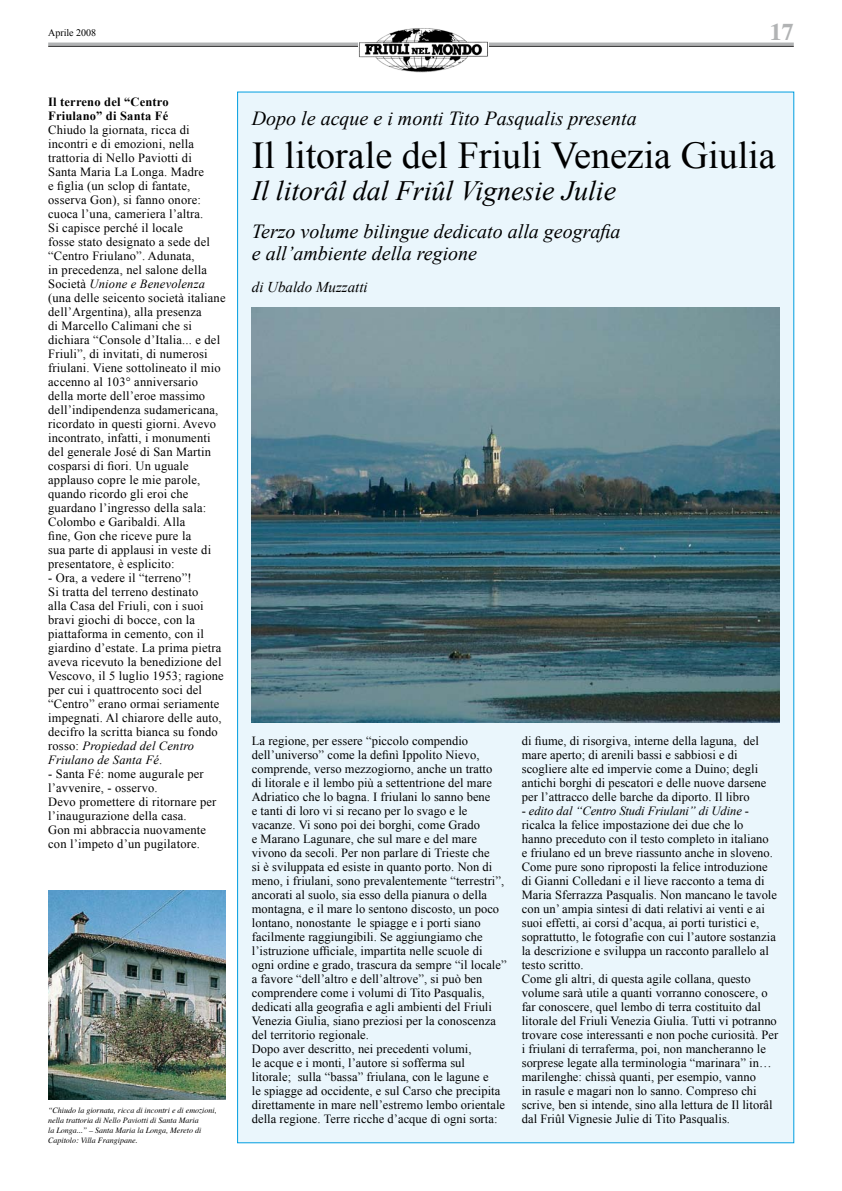
<style>
.page{position:relative;width:842px;height:1191px;background:#fff}
.page>*{position:absolute;margin:0;border:0;box-sizing:border-box;transform-origin:0 0}
.t1{font:38px "Times New Roman";color:#000}
.t2{font:italic 28px "Times New Roman";color:#000}
.t3{font:700 24px "Times";color:#b1b3b4}
.t4{font:italic 20px/22px "Times New Roman";color:#000}
.t5{font:italic 15px "Times New Roman";color:#000}
.t6{font:12.5px/14px "Times New Roman";letter-spacing:.005em;color:#000}
.t7{font:700 12.5px/14px "Times New Roman";letter-spacing:.015em;color:#000}
.t8{font:10px "Times New Roman";color:#000}
.t9{font:italic 8px/10px "Times";color:#000}
.s1{font-style:italic}
</style>
<div class="page">
<hr style="left:48px;top:43px;width:746px;height:2px;background:#b1b3b4">
<hr style="left:48px;top:46px;width:746px;height:1px;background:#000">
<img style="left:358px;top:28px;width:131px;height:45px">
<div style="left:237px;top:91px;width:557px;height:1052px;background:#eaf6fc;border:1px solid #009ee0"></div>
<img style="left:48px;top:890px;width:178px;height:210px">
<img style="left:252px;top:308px;width:528px;height:414px">
<p class="t8" style="left:48px;top:27px;width:50px">Aprile 2008</p>
<h3 class="t3" style="left:770px;top:9px;width:25px">17</h3>
<p class="t7" style="left:48px;top:95px;width:122px">Il terreno del “Centro<br>Friulano” di Santa Fé</p>
<p class="t6" style="left:48px;top:123px;width:179px">Chiudo la giornata, ricca di incontri e di emozioni, nella trattoria di Nello Paviotti di<br>Santa Maria La Longa. Madre<br>e figlia (un sclop di fantate, osserva Gon), si fanno onore: cuoca l’una, cameriera l’altra.<br>Si capisce perché il locale<br>fosse stato designato a sede del “Centro Friulano”. Adunata,<br>in precedenza, nel salone della<br>Società <span class="s1">Unione e Benevolenza </span>(una delle seicento società italiane dell’Argentina), alla presenza<br>di Marcello Calimani che si dichiara “Console d’Italia... e del<br>Friuli”, di invitati, di numerosi friulani. Viene sottolineato il mio accenno al 103° anniversario della morte dell’eroe massimo dell’indipendenza sudamericana, ricordato in questi giorni. Avevo incontrato, infatti, i monumenti del generale José di San Martin cosparsi di fiori. Un uguale applauso copre le mie parole, quando ricordo gli eroi che guardano l’ingresso della sala:<br>Colombo e Garibaldi. Alla<br>fine, Gon che riceve pure la<br>sua parte di applausi in veste di presentatore, è esplicito:</p>
<p class="t6" style="left:48px;top:571px;width:177px">- Ora, a vedere il “terreno”!<br>Si tratta del terreno destinato<br>alla Casa del Friuli, con i suoi bravi giochi di bocce, con la piattaforma in cemento, con il giardino d’estate. La prima pietra aveva ricevuto la benedizione del<br>Vescovo, il 5 luglio 1953; ragione per cui i quattrocento soci del “Centro” erano ormai seriamente impegnati. Al chiarore delle auto, decifro la scritta bianca su fondo rosso: <span class="s1">Propiedad del Centro<br>Friulano de Santa Fé</span>.</p>
<p class="t6" style="left:48px;top:767px;width:170px">- Santa Fé: nome augurale per l’avvenire, - osservo.<br>Devo promettere di ritornare per l’inaugurazione della casa.<br>Gon mi abbraccia nuovamente con l’impeto d’un pugilatore.</p>
<p class="t9" style="left:48px;top:1104px;width:170px">“Chiudo la giornata, ricca di incontri e di emozioni, nella trattoria di Nello Paviotti di Santa Maria<br>la Longa...” – Santa Maria la Longa, Mereto di Capitolo: Villa Frangipane.</p>
<h3 class="t4" style="left:252px;top:107px;width:386px">Dopo le acque e i monti Tito Pasqualis presenta</h3>
<h1 class="t1" style="left:252px;top:133px;width:525px">Il litorale del Friuli Venezia Giulia</h1>
<h2 class="t2" style="left:252px;top:174px;width:366px">Il litorâl dal Friûl Vignesie Julie</h2>
<h3 class="t4" style="left:252px;top:219px;width:370px">Terzo volume bilingue dedicato alla geografia e all’ambiente della regione</h3>
<p class="t5" style="left:252px;top:278px;width:117px">di Ubaldo Muzzatti</p>
<p class="t6" style="left:252px;top:733px;width:256px">La regione, per essere “piccolo compendio dell’universo” come la definì Ippolito Nievo, comprende, verso mezzogiorno, anche un tratto<br>di litorale e il lembo più a settentrione del mare Adriatico che lo bagna. I friulani lo sanno bene<br>e tanti di loro vi si recano per lo svago e le vacanze. Vi sono poi dei borghi, come Grado<br>e Marano Lagunare, che sul mare e del mare vivono da secoli. Per non parlare di Trieste che<br>si è sviluppata ed esiste in quanto porto. Non di meno, i friulani, sono prevalentemente “terrestri”, ancorati al suolo, sia esso della pianura o della montagna, e il mare lo sentono discosto, un poco lontano, nonostante le spiagge e i porti siano facilmente raggiungibili. Se aggiungiamo che l’istruzione ufficiale, impartita nelle scuole di ogni ordine e grado, trascura da sempre “il locale” a favore “dell’altro e dell’altrove”, si può ben comprendere come i volumi di Tito Pasqualis, dedicati alla geografia e agli ambienti del Friuli Venezia Giulia, siano preziosi per la conoscenza del territorio regionale.<br>Dopo aver descritto, nei precedenti volumi,<br>le acque e i monti, l’autore si sofferma sul litorale; sulla “bassa” friulana, con le lagune e<br>le spiagge ad occidente, e sul Carso che precipita direttamente in mare nell’estremo lembo orientale della regione. Terre ricche d’acque di ogni sorta:</p>
<p class="t6" style="left:522px;top:733px;width:246px">di fiume, di risorgiva, interne della laguna, del mare aperto; di arenili bassi e sabbiosi e di scogliere alte ed impervie come a Duino; degli antichi borghi di pescatori e delle nuove darsene per l’attracco delle barche da diporto. Il libro</p>
<p class="t6" style="left:522px;top:803px;width:258px">- <span class="s1">edito dal “Centro Studi Friulani” di Udine</span> - ricalca la felice impostazione dei due che lo<br>hanno preceduto con il testo completo in italiano<br>e friulano ed un breve riassunto anche in sloveno.<br>Come pure sono riproposti la felice introduzione di Gianni Colledani e il lieve racconto a tema di Maria Sferrazza Pasqualis. Non mancano le tavole con un’ ampia sintesi di dati relativi ai venti e ai suoi effetti, ai corsi d’acqua, ai porti turistici e, soprattutto, le fotografie con cui l’autore sostanzia la descrizione e sviluppa un racconto parallelo al testo scritto.<br>Come gli altri, di questa agile collana, questo volume sarà utile a quanti vorranno conoscere, o far conoscere, quel lembo di terra costituito dal litorale del Friuli Venezia Giulia. Tutti vi potranno trovare cose interessanti e non poche curiosità. Per i friulani di terraferma, poi, non mancheranno le sorprese legate alla terminologia “marinara” in… marilenghe: chissà quanti, per esempio, vanno<br>in rasule e magari non lo sanno. Compreso chi scrive, ben si intende, sino alla lettura de Il litorâl dal Friûl Vignesie Julie di Tito Pasqualis.</p>
</div>
